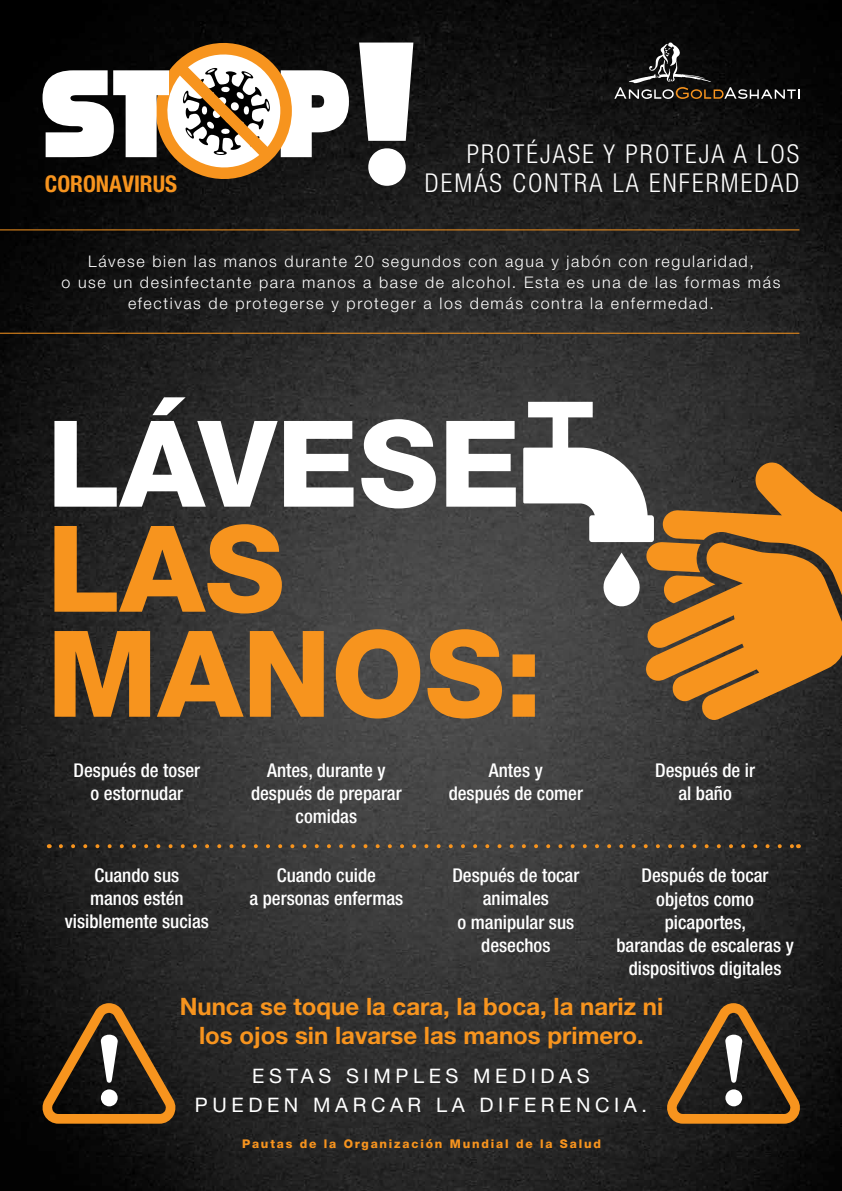
<style>
.page{position:relative;width:842px;height:1191px;background:#fff}
.page>*{position:absolute;margin:0;border:0;box-sizing:border-box;transform-origin:0 0}
.t1{font:800 120px/105px "Helvetica Neue LT Pro";color:#f7941e}
.t2{font:800 120px "Helvetica Neue LT Pro";color:#fff}
.t3{font:300 condensed 26px "Helvetica Neue LT Pro";letter-spacing:.08em;color:#fff}
.t4{font:700 24px/29px "Helvetica Neue LT Pro";color:#f7941e;text-align:center}
.t5{font:700 condensed 23.1px "Helvetica Neue";color:#f7941e}
.t6{font:20px/29px "Helvetica Neue";letter-spacing:.23em;color:#fff;text-align:center}
.t7{font:500 condensed 19px/23px "Helvetica Neue LT Pro";color:#fff;text-align:center}
.t8{font:300 16px/21px "Helvetica Neue LT Pro";letter-spacing:.1em;color:#fff;text-align:center}
.t9{font:800 12px "Helvetica Neue LT Pro";letter-spacing:.15em;color:#f7941e}
</style>
<div class="page">
<img style="left:0;top:0;width:842px;height:1191px">
<svg style="left:614px;top:43px;width:185px;height:56px;background:#22211f"></svg>
<svg style="left:359px;top:43px;width:54px;height:143px"></svg>
<svg style="left:43px;top:43px;width:306px;height:146px"></svg>
<hr style="left:0;top:229px;width:799px;height:1px;background:#f7941e">
<hr style="left:0;top:333px;width:799px;height:1px;background:#f7941e">
<svg style="left:42px;top:1003px;width:134px;height:120px;background:#513b21"></svg>
<svg style="left:666px;top:1003px;width:135px;height:120px;background:#574127"></svg>
<svg style="left:523px;top:402px;width:319px;height:318px;background:#886a46"></svg>
<svg style="left:61px;top:844px;width:731px;height:4px;background:#654d30"></svg>
<h2 class="t3" style="left:467px;top:139px;width:334px">PROTÉJASE Y PROTEJA A LOS</h2>
<p class="t5" style="left:45px;top:170px;width:134px">CORONAVIRUS</p>
<h2 class="t3" style="left:425px;top:168px;width:376px">DEMÁS CONTRA LA ENFERMEDAD</h2>
<p class="t8" style="left:62px;top:250px;width:720px">Lávese bien las manos durante 20 segundos con agua y jabón con regularidad,<br>o use un desinfectante para manos a base de alcohol. Esta es una de las formas más efectivas de protegerse y proteger a los demás contra la enfermedad.</p>
<h1 class="t2" style="left:47px;top:392px;width:475px">LÁVESE</h1>
<h1 class="t1" style="left:47px;top:516px;width:497px">LAS<br>MANOS:</h1>
<p class="t7" style="left:74px;top:759px;width:128px">Después de toser o estornudar</p>
<p class="t7" style="left:251px;top:759px;width:152px">Antes, durante y después de preparar comidas</p>
<p class="t7" style="left:449px;top:759px;width:136px">Antes y<br>después de comer</p>
<p class="t7" style="left:655px;top:759px;width:101px">Después de ir al baño</p>
<p class="t7" style="left:65px;top:864px;width:146px">Cuando sus<br>manos estén visiblemente sucias</p>
<p class="t7" style="left:249px;top:864px;width:155px">Cuando cuide<br>a personas enfermas</p>
<p class="t7" style="left:452px;top:864px;width:128px">Después de tocar animales<br>o manipular sus desechos</p>
<p class="t7" style="left:616px;top:864px;width:179px">Después de tocar objetos como picaportes,<br>barandas de escaleras y dispositivos digitales</p>
<p class="t4" style="left:180px;top:991px;width:485px">Nunca se toque la cara, la boca, la nariz ni los ojos sin lavarse las manos primero.</p>
<p class="t6" style="left:195px;top:1061px;width:453px">ESTAS SIMPLES MEDIDAS<br>PUEDEN MARCAR LA DIFERENCIA.</p>
<p class="t9" style="left:242px;top:1137px;width:360px">Pautas de la Organización Mundial de la Salud</p>
</div>
